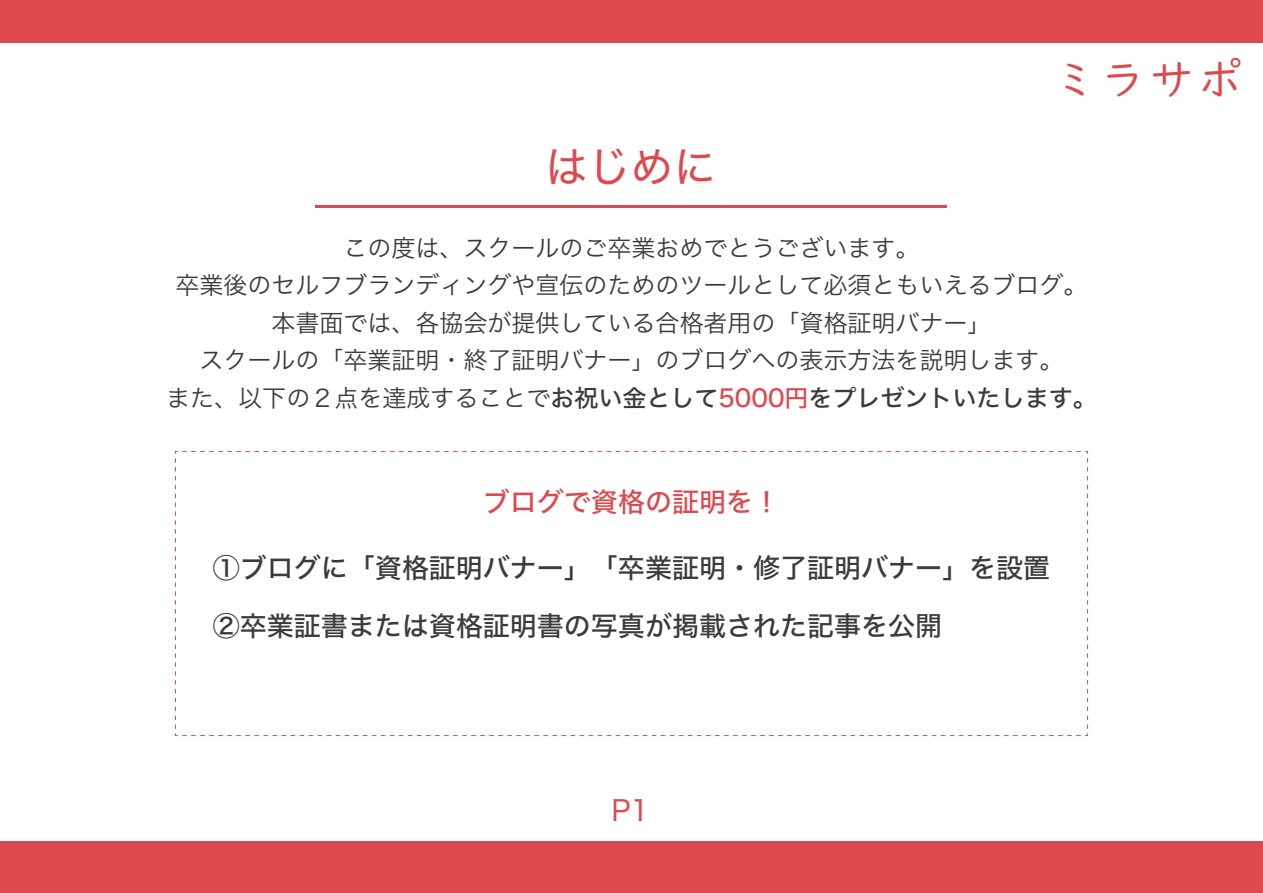
<style>
.page{position:relative;width:1263px;height:893px;background:#fff}
.page>*{position:absolute;margin:0;border:0;box-sizing:border-box;transform-origin:0 0}
.t1{font:44.1px "UD Digi Kyokasho N R";color:#dc4a4e}
.t2{font:42.9px "Hira Kaku Pro N W4";color:#dc4a4e}
.t3{font:28.35px "Hira Kaku Pro N W4";color:#dc4a4e}
.t4{font:27px/58.5px "Hira Kaku Pro N W5";color:#3e3a39}
.t5{font:27px "Hira Kaku Pro N W5";color:#dc4a4e}
.t6{font:24px/37.5px "Hira Kaku Pro N W3";color:#3e3a39;text-align:center}
.t7{font:24px "Hira Kaku Pro N W5";color:#3e3a39}
.s1{font-family:"Hira Kaku Pro N W3"}
.s2{color:#dc4a4e}
</style>
<div class="page">
<div style="left:0;top:0;width:1263px;height:42px;background:#dc4a4e"></div>
<div style="left:0;top:842px;width:1263px;height:51px;background:#dc4a4e"></div>
<hr style="left:316px;top:205px;width:631px;height:2px;background:#dc4a4e">
<svg style="left:175px;top:451px;width:913px;height:285px"></svg>
<h2 class="t2" style="left:545px;top:129px;width:173px">はじめに</h2>
<h1 class="t1" style="left:1052px;top:54px;width:191px">ミラサポ</h1>
<p class="t6" style="left:175px;top:227px;width:914px">この度は、スクールのご卒業おめでとうございます。<br>卒業後のセルフブランディングや宣伝のためのツールとして必須ともいえるブログ。本書面では、各協会が提供している合格者用の「資格証明バナー」<br>スクールの「卒業証明・終了証明バナー」のブログへの表示方法を説明します。</p>
<p class="t7" style="left:166px;top:376px;width:932px"><span class="s1">また、以下の２点を達成することで</span>お祝い金として<span class="s2">5000円</span>をプレゼントいたします。</p>
<p class="t5" style="left:483px;top:477px;width:299px">ブログで資格の証明を！</p>
<p class="t4" style="left:213px;top:537px;width:839px">①ブログに「資格証明バナー」「卒業証明・修了証明バナー」を設置<br>②卒業証書または資格証明書の写真が掲載された記事を公開</p>
<p class="t3" style="left:611px;top:784px;width:40px">P1</p>
</div>
